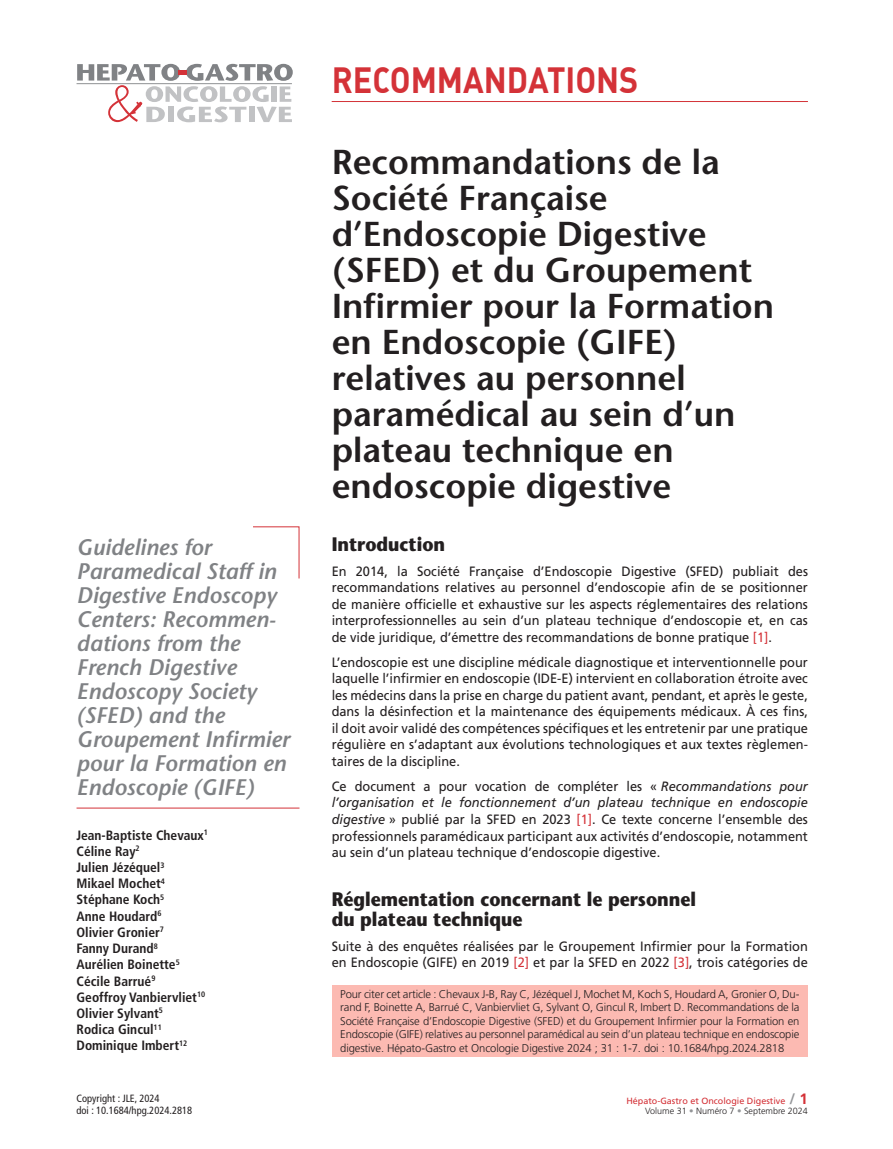
<style>
.page{position:relative;width:893px;height:1149px;background:#fff}
.page>*{position:absolute;margin:0;border:0;box-sizing:border-box;transform-origin:0 0}
.t1{font:700 36px "DIN";color:#d43238;scale:.9 1}
.t2{font:600 34.5px/36px "Stone Sans Std";color:#231f20}
.t3{font:italic 600 22.5px/24px "Stone Sans Std";color:#808285}
.t4{font:700 19.5px/19.5px "Stone Sans Std";color:#231f20;scale:.9 1}
.t5{font:13.5px/16.5px "Frutiger LT Std";color:#231f20;text-align:justify;scale:.95 1}
.t6{font:700 condensed 13.5px/16.2px "Frutiger LT Std";color:#231f20}
.t7{font:300 11.25px/13.5px "Frutiger LT Std";letter-spacing:-.01em;color:#231f20;text-align:justify}
.t8{font:condensed 10.5px/12.6px "Frutiger LT Std";color:#231f20}
.t9{font:9px/10.8px "Frutiger LT Std";color:#d43238;text-align:right}
.s1{color:#d43238}
.s2{font-style:italic}
.s3{font-weight:700;font-size:15px;color:#939598}
.s4{font-weight:700;font-size:15px}
.s5{font-weight:300;color:#231f20}
.s6{font-weight:300;color:#939598}
</style>
<div class="page">
<hr style="left:77px;top:807px;width:222px;height:1px;background:#d43238">
<svg style="left:253px;top:526px;width:47px;height:53px"></svg>
<div style="left:332px;top:984px;width:476px;height:72px;background:#fcbab2"></div>
<hr style="left:332px;top:101px;width:476px;height:1px;background:#d43238">
<svg style="left:77px;top:64px;width:216px;height:58px"></svg>
<h3 class="t3" style="left:77px;top:534px;width:215px">Guidelines for<br>Paramedical Staff in<br>Digestive Endoscopy<br>Centers: Recommen&shy;dations from the<br>French Digestive<br>Endoscopy Society (SFED) and the<br>Groupement Infirmier pour la Formation en<br>Endoscopie (GIFE)</h3>
<p class="t6" style="left:77px;top:826px;width:133px">Jean-Baptiste Chevaux<sup>1<br></sup>Céline Ray<sup>2<br></sup>Julien Jézéquel<sup>3<br></sup>Mikael Mochet<sup>4<br></sup>Stéphane Koch<sup>5<br></sup>Anne Houdard<sup>6<br></sup>Olivier Gronier<sup>7<br></sup>Fanny Durand<sup>8<br></sup>Aurélien Boinette<sup>5<br></sup>Cécile Barrué<sup>9<br></sup>Geoffroy Vanbiervliet<sup>10<br></sup>Olivier Sylvant<sup>5<br></sup>Rodica Gincul<sup>11<br></sup>Dominique Imbert<sup>12</sup></p>
<p class="t8" style="left:77px;top:1091px;width:117px">Copyright : JLE, 2024<br>doi : 10.1684/hpg.2024.2818</p>
<h1 class="t1" style="left:332px;top:56px;width:342px">RECOMMANDATIONS</h1>
<h2 class="t2" style="left:332px;top:144px;width:444px">Recommandations de la<br>Société Française d’Endoscopie Digestive (SFED) et du Groupement<br>Infirmier pour la Formation en Endoscopie (GIFE) relatives au personnel paramédical au sein d’un plateau technique en endoscopie digestive</h2>
<h3 class="t4" style="left:332px;top:534px;width:128px">Introduction</h3>
<p class="t5" style="left:332px;top:562px;width:503px">En 2014, la Société Française d’Endoscopie Digestive (SFED) publiait des recommandations relatives au personnel d’endoscopie afin de se positionner de manière officielle et exhaustive sur les aspects réglementaires des relations interprofessionnelles au sein d’un plateau technique d’endoscopie et, en cas de vide juridique, d’émettre des recommandations de bonne pratique <span class="s1">[1]</span>.</p>
<p class="t5" style="left:332px;top:653px;width:503px">L’endoscopie est une discipline médicale diagnostique et interventionnelle pour laquelle l’infirmier en endoscopie (IDE-E) intervient en collaboration étroite avec les médecins dans la prise en charge du patient avant, pendant, et après le geste, dans la désinfection et la maintenance des équipements médicaux. À ces fins, il doit avoir validé des compétences spécifiques et les entretenir par une pratique régulière en s’adaptant aux évolutions technologiques et aux textes règlemen&shy;taires de la discipline.</p>
<p class="t5" style="left:332px;top:777px;width:503px">Ce document a pour vocation de compléter les « <span class="s2">Recommandations pour l’organisation et le fonctionnement d’un plateau technique en endoscopie digestive</span> » publié par la SFED en 2023 <span class="s1">[1]</span>. Ce texte concerne l’ensemble des professionnels paramédicaux participant aux activités d’endoscopie, notamment au sein d’un plateau technique d’endoscopie digestive.</p>
<h3 class="t4" style="left:332px;top:889px;width:406px">Réglementation concernant le personnel du plateau technique</h3>
<p class="t5" style="left:332px;top:937px;width:503px">Suite à des enquêtes réalisées par le Groupement Infirmier pour la Formation en Endoscopie (GIFE) en 2019 <span class="s1">[2]</span> et par la SFED en 2022 <span class="s1">[3]</span>, trois catégories de</p>
<p class="t7" style="left:340px;top:987px;width:461px">Pour citer cet article : Chevaux J-B, Ray C, Jézéquel J, Mochet M, Koch S, Houdard A, Gronier O, Du&shy;rand F, Boinette A, Barrué C, Vanbiervliet G, Sylvant O, Gincul R, Imbert D. Recommandations de la Société Française d’Endoscopie Digestive (SFED) et du Groupement Infirmier pour la Formation en Endoscopie (GIFE) relatives au personnel paramédical au sein d’un plateau technique en endoscopie digestive. Hépato-Gastro et Oncologie Digestive 2024 ; 31 : 1-7. doi : 10.1684/hpg.2024.2818</p>
<p class="t9" style="left:626px;top:1094px;width:183px">Hépato-Gastro et Oncologie Digestive <span class="s3">/</span> <span class="s4">1<br></span><span class="s5">Volume 31</span> <span class="s6">•</span> <span class="s5">Numéro 7</span> <span class="s6">•</span> <span class="s5">Septembre 2024</span></p>
</div>
